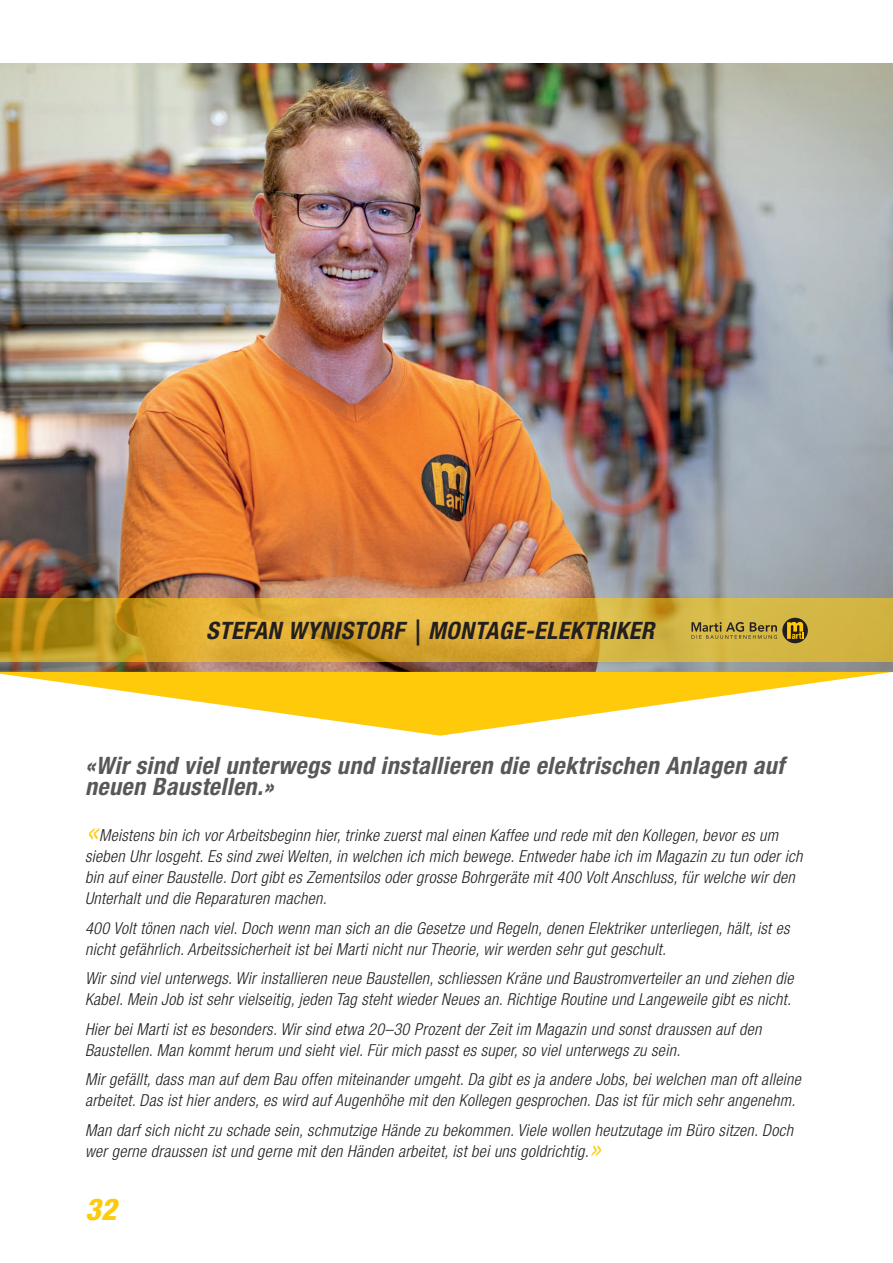
<style>
.page{position:relative;width:893px;height:1263px;background:#fff}
.page>*{position:absolute;margin:0;border:0;box-sizing:border-box;transform-origin:0 0}
.t1{font:italic 800 condensed 30px "Helvetica Neue LT Std";color:#feca0a}
.t2{font:italic 700 condensed 24px/21px "Helvetica Neue LT Std";letter-spacing:.02em;color:#57585a}
.t3{font:italic 700 condensed 24px "Helvetica Neue LT Std";letter-spacing:.02em;color:#231f20}
.t4{font:italic 300 condensed 16.5px/21px "Helvetica Neue LT Std";letter-spacing:.02em;color:#231f20}
.s1{font-size:36px;color:#feca0a}
.s2{font-size:33px;color:#feca0a}
</style>
<div class="page">
<img style="left:0;top:64px;width:893px;height:608px">
<svg style="left:0;top:672px;width:892px;height:64px"></svg>
<svg style="left:0;top:598px;width:893px;height:64px;background:#d3a933"></svg>
<svg style="left:782px;top:618px;width:26px;height:25px"></svg>
<svg style="left:787px;top:622px;width:16px;height:17px"></svg>
<svg style="left:691px;top:622px;width:86px;height:17px"></svg>
<h2 class="t3" style="left:206px;top:616px;width:450px">STEFAN WYNISTORF | MONTAGE-ELEKTRIKER</h2>
<h2 class="t2" style="left:85px;top:755px;width:701px">«Wir sind viel unterwegs und installieren die elektrischen Anlagen auf neuen Baustellen.»</h2>
<p class="t4" style="left:85px;top:825px;width:719px"><span class="s1">«</span>Meistens bin ich vor Arbeitsbeginn hier, trinke zuerst mal einen Kaffee und rede mit den Kollegen, bevor es um sieben Uhr losgeht. Es sind zwei Welten, in welchen ich mich bewege. Entweder habe ich im Magazin zu tun oder ich bin auf einer Baustelle. Dort gibt es Zementsilos oder grosse Bohrgeräte mit 400 Volt Anschluss, für welche wir den Unterhalt und die Reparaturen machen.</p>
<p class="t4" style="left:85px;top:918px;width:706px">400 Volt tönen nach viel. Doch wenn man sich an die Gesetze und Regeln, denen Elektriker unterliegen, hält, ist es nicht gefährlich. Arbeitssicherheit ist bei Marti nicht nur Theorie, wir werden sehr gut geschult.</p>
<p class="t4" style="left:85px;top:968px;width:710px">Wir sind viel unterwegs. Wir installieren neue Baustellen, schliessen Kräne und Baustromverteiler an und ziehen die<br>Kabel. Mein Job ist sehr vielseitig, jeden Tag steht wieder Neues an. Richtige Routine und Langeweile gibt es nicht.</p>
<p class="t4" style="left:85px;top:1019px;width:678px">Hier bei Marti ist es besonders. Wir sind etwa 20–30 Prozent der Zeit im Magazin und sonst draussen auf den<br>Baustellen. Man kommt herum und sieht viel. Für mich passt es super, so viel unterwegs zu sein.</p>
<p class="t4" style="left:85px;top:1069px;width:717px">Mir gefällt, dass man auf dem Bau offen miteinander umgeht. Da gibt es ja andere Jobs, bei welchen man oft alleine arbeitet. Das ist hier anders, es wird auf Augenhöhe mit den Kollegen gesprochen. Das ist für mich sehr angenehm.</p>
<p class="t4" style="left:85px;top:1120px;width:709px">Man darf sich nicht zu schade sein, schmutzige Hände zu bekommen. Viele wollen heutzutage im Büro sitzen. Doch wer gerne draussen ist und gerne mit den Händen arbeitet, ist bei uns goldrichtig.<span class="s2">»</span></p>
<h1 class="t1" style="left:85px;top:1191px;width:33px">32</h1>
</div>
